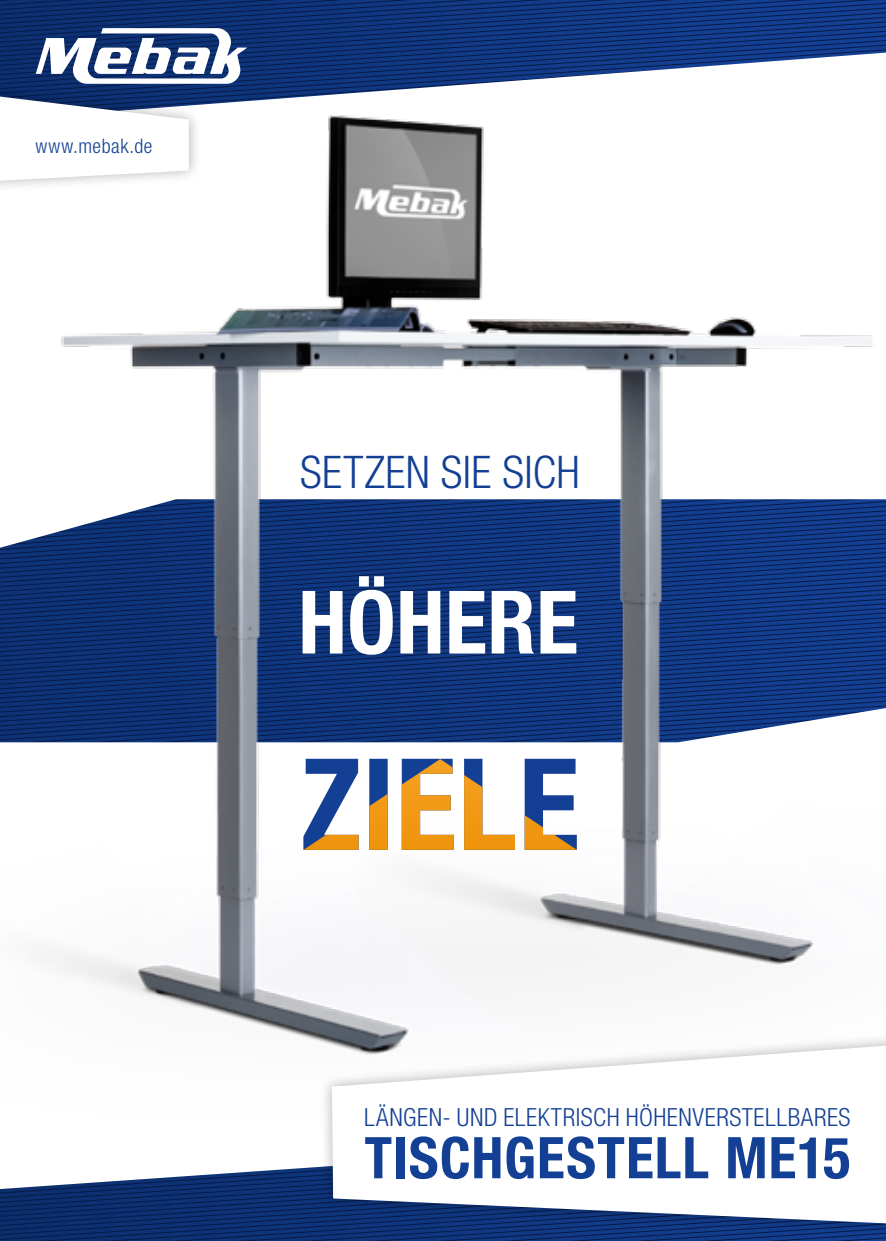
<style>
.page{position:relative;width:886px;height:1241px;background:#fff}
.page>*{position:absolute;margin:0;border:0;box-sizing:border-box;transform-origin:0 0}
.t1{font:700 condensed 87.5px "Helvetica Neue LT Std";letter-spacing:.005em;color:#fff}
.t2{font:700 condensed 57.5px "Helvetica Neue LT Std";letter-spacing:.015em;color:#134094}
.t3{font:300 condensed 45px "Helvetica Neue LT Std";letter-spacing:.01em;color:#134094}
.t4{font:300 condensed 25px "Helvetica Neue LT Std";letter-spacing:.02em;color:#134094}
.t5{font:300 condensed 20px "Helvetica Neue LT Std";letter-spacing:.03em;color:#134094}
</style>
<div class="page">
<svg style="left:0;top:1188px;width:319px;height:4px"></svg>
<svg style="left:0;top:1192px;width:319px;height:48px;background:#0b2c6a"></svg>
<svg style="left:0;top:0;width:886px;height:74px;background:#2b4b88"></svg>
<img style="left:0;top:74px;width:886px;height:967px">
<div style="left:0;top:82px;width:202px;height:112px;background:#000;opacity:.3"></div>
<svg style="left:0;top:96px;width:189px;height:85px"></svg>
<div style="left:319px;top:1024px;width:567px;height:216px;background:#000;opacity:.3"></div>
<svg style="left:332px;top:1045px;width:554px;height:178px"></svg>
<svg style="left:303px;top:758px;width:274px;height:91px"></svg>
<p class="t5" style="left:35px;top:134px;width:119px">www.mebak.de</p>
<h3 class="t3" style="left:300px;top:445px;width:281px">SETZEN SIE SICH</h3>
<h1 class="t1" style="left:298px;top:569px;width:281px">HÖHERE</h1>
<p class="t4" style="left:364px;top:1102px;width:488px">LÄNGEN- UND ELEKTRISCH HÖHENVERSTELLBARES</p>
<h2 class="t2" style="left:364px;top:1122px;width:487px">TISCHGESTELL ME15</h2>
</div>
